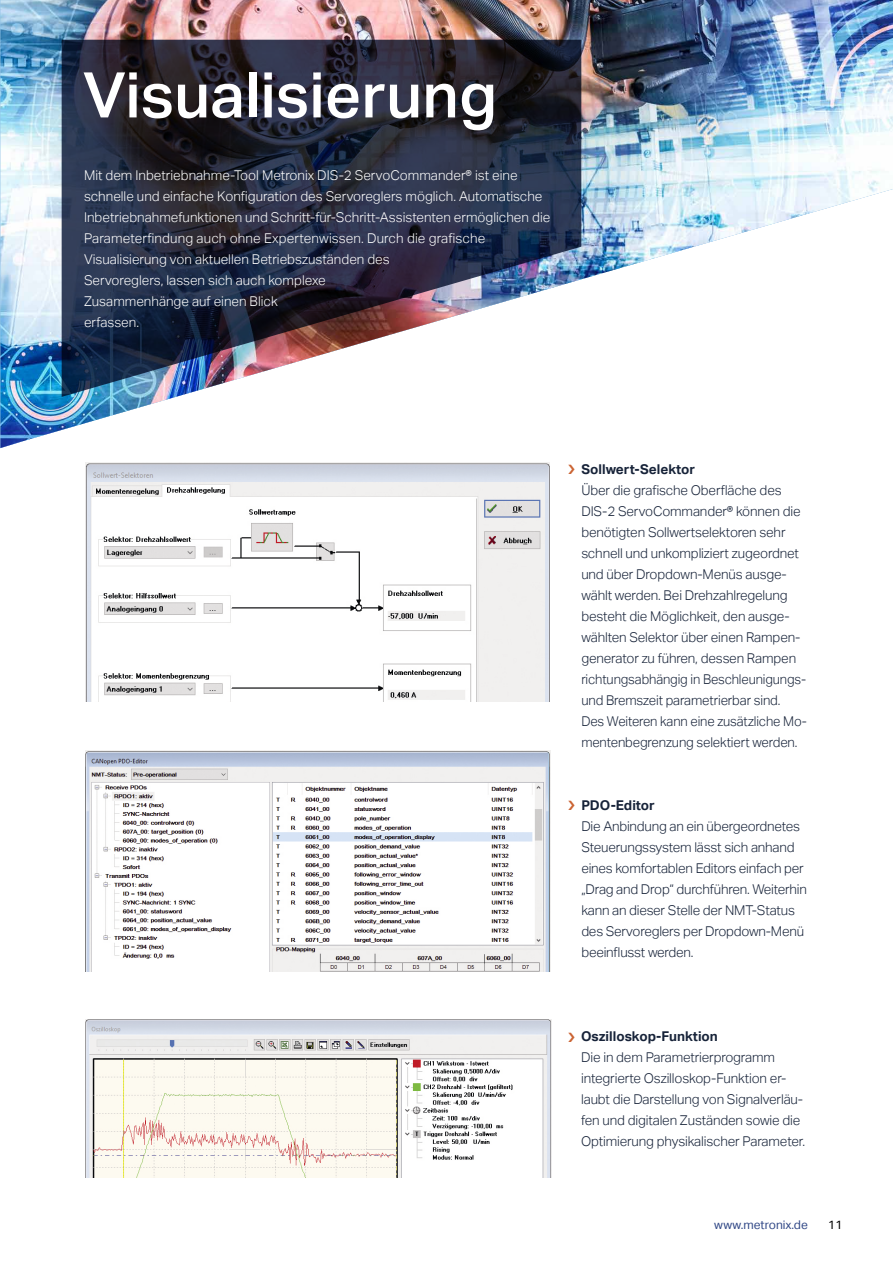
<style>
.page{position:relative;width:893px;height:1263px;background:#fff}
.page>*{position:absolute;margin:0;border:0;box-sizing:border-box;transform-origin:0 0}
.t1{font:500 63px "Aktiv Grotesk";color:#fff}
.t2{font:300 13.5px/21px "Aktiv Grotesk";letter-spacing:-.01em;color:#172339}
.t3{font:300 13.5px/21px "Aktiv Grotesk";color:#fff}
.t4{font:700 13.5px "Aktiv Grotesk";color:#172339}
.t5{font:12px "Aktiv Grotesk";color:#324987}
.t6{font:12px "Aktiv Grotesk";color:#000}
</style>
<div class="page">
<img style="left:85px;top:463px;width:464px;height:239px">
<img style="left:85px;top:750px;width:466px;height:222px">
<img style="left:86px;top:1020px;width:466px;height:158px">
<img style="left:0;top:0;width:893px;height:448px">
<svg style="left:62px;top:40px;width:519px;height:357px;background:#484a5b"></svg>
<h1 class="t1" style="left:83px;top:59px;width:416px">Visualisierung</h1>
<p class="t3" style="left:84px;top:165px;width:468px">Mit dem Inbetriebnahme-Tool Metronix DIS-2 ServoCommander® ist eine schnelle und einfache Konfiguration des Servoreglers möglich. Automatische Inbetriebnahmefunktionen und Schritt-für-Schritt-Assistenten ermöglichen die Parameterfindung auch ohne Expertenwissen. Durch die grafische Visualisierung von aktuellen Betriebszuständen des<br>Servoreglers, lassen sich auch komplexe<br>Zusammenhänge auf einen Blick<br>erfassen.</p>
<p class="t4" style="left:581px;top:461px;width:115px">Sollwert-Selektor</p>
<p class="t2" style="left:581px;top:480px;width:227px">Über die grafische Oberfläche des DIS-2 ServoCommander® können die benötigten Sollwertselektoren sehr schnell und unkompliziert zugeordnet und über Dropdown-Menüs ausge&shy;wählt werden. Bei Drehzahlregelung besteht die Möglichkeit, den ausge&shy;wählten Selektor über einen Rampen&shy;generator zu führen, dessen Rampen richtungsabhängig in Beschleunigungs&shy;und Bremszeit parametrierbar sind.<br>Des Weiteren kann eine zusätzliche Mo&shy;mentenbegrenzung selektiert werden.</p>
<p class="t4" style="left:581px;top:797px;width:75px">PDO-Editor</p>
<p class="t2" style="left:581px;top:816px;width:227px">Die Anbindung an ein übergeordnetes Steuerungssystem lässt sich anhand eines komfortablen Editors einfach per „Drag and Drop“ durchführen. Weiterhin kann an dieser Stelle der NMT-Status des Servoreglers per Dropdown-Menü beeinflusst werden.</p>
<p class="t4" style="left:581px;top:1028px;width:138px">Oszilloskop-Funktion</p>
<p class="t2" style="left:581px;top:1047px;width:225px">Die in dem Parametrierprogramm integrierte Oszilloskop-Funktion er&shy;laubt die Darstellung von Signalverläu&shy;fen und digitalen Zuständen sowie die Optimierung physikalischer Parameter.</p>
<p class="t5" style="left:714px;top:1218px;width:95px">www.metronix.de</p>
<p class="t6" style="left:828px;top:1218px;width:16px">11</p>
</div>
